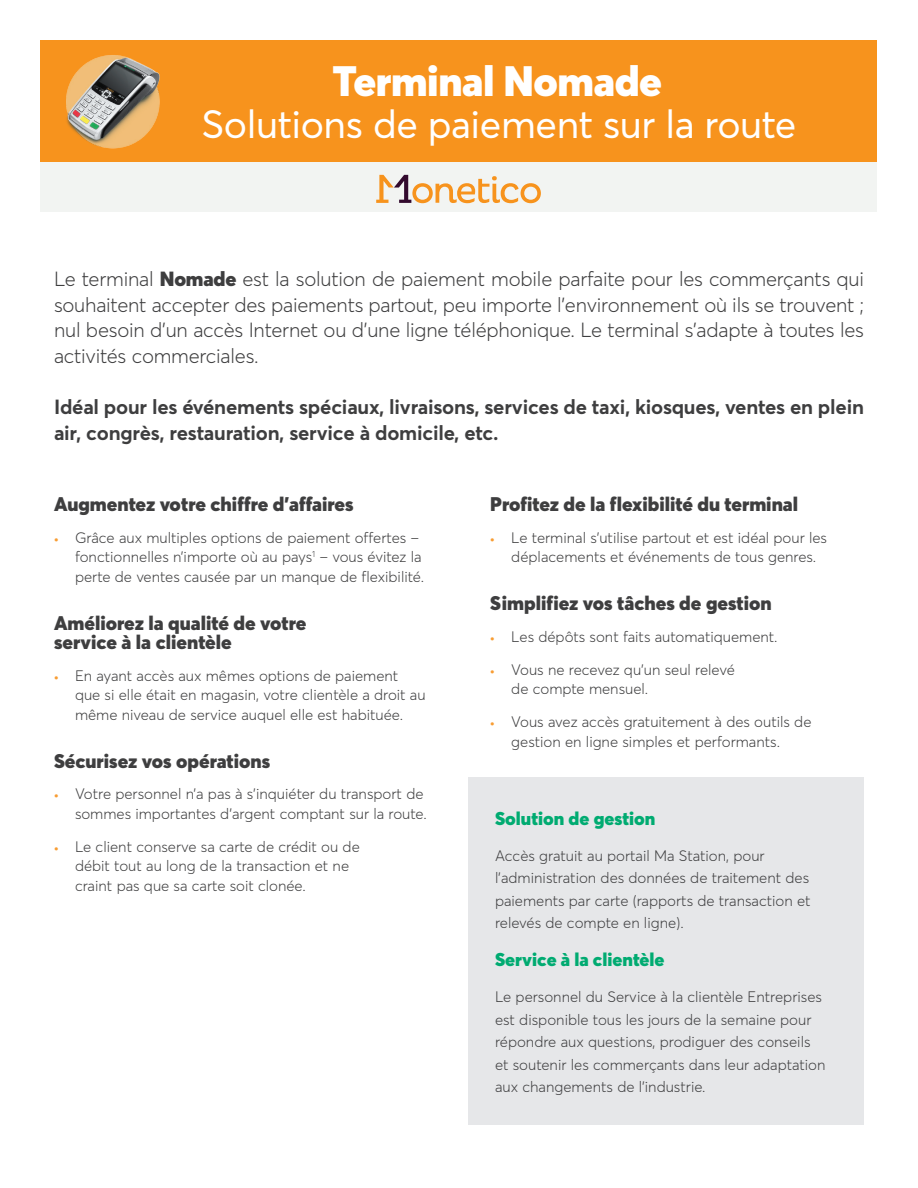
<style>
.page{position:relative;width:918px;height:1188px;background:#fff}
.page>*{position:absolute;margin:0;border:0;box-sizing:border-box;transform-origin:0 0}
.t1{font:900 42px "Averta";letter-spacing:-.01em;color:#fff}
.t2{font:39px "Averta";letter-spacing:-.01em;color:#fff}
.t3{font:300 20.25px/25.5px "Averta";letter-spacing:-.01em;color:#3e3e3f;text-align:justify}
.t4{font:700 20.25px/25.5px "Averta";letter-spacing:-.01em;color:#3e3e3f}
.t5{font:900 19.5px/19.5px "Averta";color:#3e3e3f}
.t6{font:900 18.3px "Averta";color:#00ab71}
.t7{font:300 15px/19.5px "Averta";color:#3e3e3f}
.s1{font-weight:900}
.s2{font-family:"Frutiger";font-stretch:condensed;font-size:9px;color:#f89d33}
</style>
<div class="page">
<div style="left:40px;top:133px;width:838px;height:79px;background:#f2f4f2"></div>
<div style="left:40px;top:40px;width:838px;height:122px;background:#f7931d"></div>
<img style="left:66px;top:55px;width:94px;height:94px">
<div style="left:468px;top:778px;width:396px;height:347px;background:#e6e7e9"></div>
<svg style="left:376px;top:175px;width:165px;height:28px"></svg>
<h1 class="t1" style="left:333px;top:54px;width:331px">Terminal Nomade</h1>
<h2 class="t2" style="left:202px;top:100px;width:596px">Solutions de paiement sur la route</h2>
<p class="t3" style="left:54px;top:266px;width:812px">Le terminal <span class="s1">Nomade</span> est la solution de paiement mobile parfaite pour les commerçants qui souhaitent accepter des paiements partout, peu importe l’environnement où ils se trouvent ; nul besoin d’un accès Internet ou d’une ligne téléphonique. Le terminal s’adapte à toutes les activités commerciales.</p>
<h3 class="t4" style="left:54px;top:394px;width:812px">Idéal pour les événements spéciaux, livraisons, services de taxi, kiosques, ventes en plein air, congrès, restauration, service à domicile, etc.</h3>
<h3 class="t5" style="left:54px;top:494px;width:301px">Augmentez votre chiffre d’affaires</h3>
<p class="t7" style="left:75px;top:528px;width:351px;text-indent:-21px"><span class="s2">•</span> Grâce aux multiples options de paiement offertes – fonctionnelles n’importe où au pays<sup>1</sup> – vous évitez la perte de ventes causée par un manque de flexibilité.</p>
<h3 class="t5" style="left:54px;top:613px;width:254px">Améliorez la qualité de votre service à la clientèle</h3>
<p class="t7" style="left:75px;top:666px;width:352px;text-indent:-21px"><span class="s2">•</span> En ayant accès aux mêmes options de paiement que si elle était en magasin, votre clientèle a droit au même niveau de service auquel elle est habituée.</p>
<h3 class="t5" style="left:54px;top:751px;width:218px">Sécurisez vos opérations</h3>
<p class="t7" style="left:54px;top:784px;width:374px;text-align:right"><span class="s2">•</span> Votre personnel n’a pas à s’inquiéter du transport de sommes importantes d’argent comptant sur la route.</p>
<p class="t7" style="left:75px;top:837px;width:286px;text-indent:-21px"><span class="s2">•</span> Le client conserve sa carte de crédit ou de débit tout au long de la transaction et ne craint pas que sa carte soit clonée.</p>
<h3 class="t5" style="left:490px;top:494px;width:309px">Profitez de la flexibilité du terminal</h3>
<p class="t7" style="left:511px;top:528px;width:317px;text-indent:-21px"><span class="s2">•</span> Le terminal s’utilise partout et est idéal pour les déplacements et événements de tous genres.</p>
<h3 class="t5" style="left:490px;top:593px;width:283px">Simplifiez vos tâches de gestion</h3>
<p class="t7" style="left:490px;top:627px;width:289px"><span class="s2">•</span> Les dépôts sont faits automatiquement.</p>
<p class="t7" style="left:511px;top:660px;width:225px;text-indent:-21px"><span class="s2">•</span> Vous ne recevez qu’un seul relevé de compte mensuel.</p>
<p class="t7" style="left:511px;top:712px;width:302px;text-indent:-21px"><span class="s2">•</span> Vous avez accès gratuitement à des outils de gestion en ligne simples et performants.</p>
<p class="t6" style="left:495px;top:806px;width:162px">Solution de gestion</p>
<p class="t7" style="left:495px;top:844px;width:317px;line-height:22.5px">Accès gratuit au portail Ma Station, pour l’administration des données de traitement des paiements par carte (rapports de transaction et relevés de compte en ligne).</p>
<p class="t6" style="left:495px;top:948px;width:171px">Service à la clientèle</p>
<p class="t7" style="left:495px;top:986px;width:332px;line-height:22.5px">Le personnel du Service à la clientèle Entreprises est disponible tous les jours de la semaine pour répondre aux questions, prodiguer des conseils et soutenir les commerçants dans leur adaptation aux changements de l’industrie.</p>
</div>
